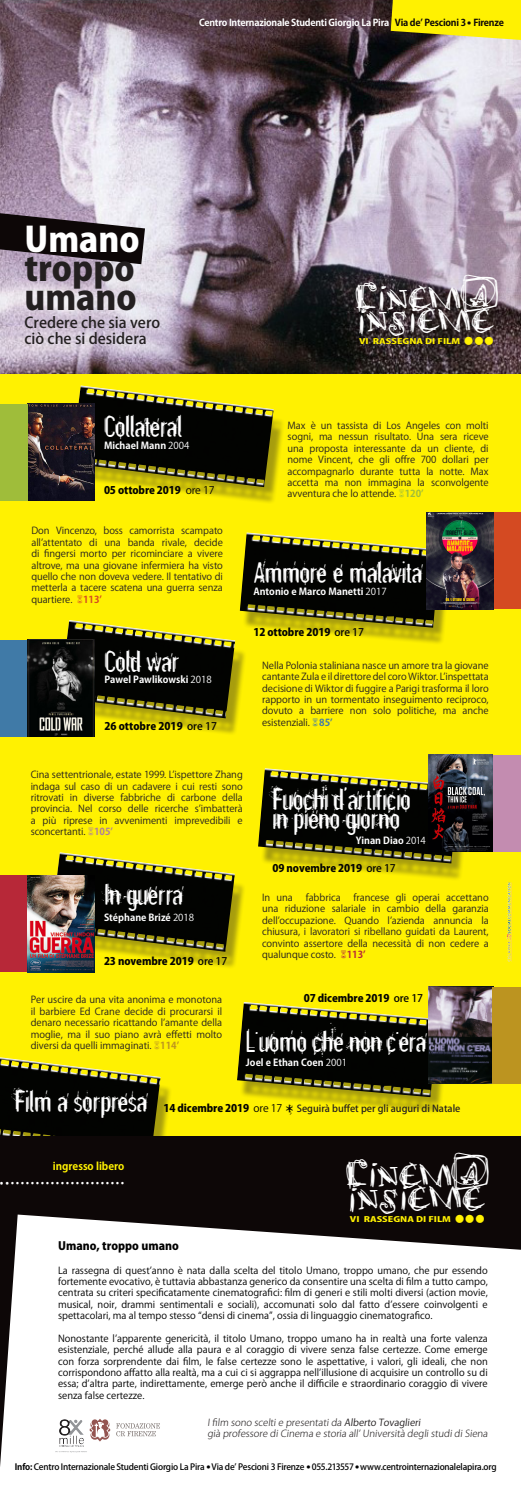
<style>
.page{position:relative;width:521px;height:1489px;background:#fff}
.page>*{position:absolute;margin:0;border:0;box-sizing:border-box;transform-origin:0 0}
.t1{font:49.88px "Vtksscretch";letter-spacing:-.02em;color:#fff}
.t2{font:800 34.12px/28.9px "Koz Go Pro";color:#231f20}
.t3{font:32.38px "Astonished";color:#fff}
.t4{font:26.25px "Astonished";color:#040403}
.t5{font:500 14.88px/15.8px "Koz Go Pro";color:#231f20}
.t6{font:700 14.88px "Koz Go Pr 6 N";color:#fff}
.t7{font:14px "Wingdings";color:#fff101}
.t8{font:700 13.12px "Koz Go Pr 6 N";color:#fff}
.t9{font:800 11.38px "Koz Go Pr 6 N";color:#000}
.t10{font:800 10.5px "Koz Go Pr 6 N";letter-spacing:-.01em;color:#040403}
.t11{font:800 10.5px "Koz Go Pro";letter-spacing:-.01em;color:#040403}
.t12{font:700 10.5px "Koz Go Pro";color:#fff101}
.t13{font:9.62px/11.4px "Koz Go Pro";letter-spacing:-.005em;color:#231f20;text-align:justify}
.t14{font:9.62px/11.4px "Koz Go Pr 6 N";color:#000;text-align:justify}
.t15{font:9.62px/11.4px "Koz Go Pr 6 N";letter-spacing:-.005em;color:#231f20;text-align:justify}
.t16{font:700 9.62px "Koz Go Pro";color:#fff}
.t17{font:300 9.62px "Koz Go Pro";color:#231f20}
.t18{font:500 9.62px "Koz Go Pro";color:#231f20}
.t19{font:700 9.45px "Koz Go Pro";letter-spacing:-.025em;color:#fff}
.t20{font:500 8.66px "Koz Go Pro";letter-spacing:-.025em;color:#000}
.t21{font:800 7.61px "Koz Go Pr 6 N";color:#fff101;scale:1.32 1}
.s1{color:#0d0707}
.s2{color:#fff}
.s3{font-weight:400}
.s4{font-weight:700;color:#d44a22}
.s5{font-weight:500}
.s6{font-family:"Koz Go Pro";font-weight:700;color:#9fbd3a}
.s7{font-weight:700;color:#407aa7}
.s8{font-weight:700;color:#ae7d9e}
.s9{font-weight:700;color:#b72838}
.s10{font-weight:700;color:#bc9420}
.s11{font-weight:700}
</style>
<div class="page">
<div style="left:0;top:328px;width:521px;height:809px;background:#fff101"></div>
<div style="left:492px;top:755px;width:29px;height:96px;background:#c38cb0"></div>
<div style="left:0;top:875px;width:28px;height:97px;background:#b72838"></div>
<div style="left:74px;top:394px;width:211px;height:110px;background:#231f20;opacity:.4"></div>
<img style="left:71px;top:385px;width:203px;height:102px">
<div style="left:242px;top:541px;width:209px;height:104px;background:#231f20;opacity:.4"></div>
<img style="left:240px;top:532px;width:200px;height:95px">
<div style="left:493px;top:512px;width:28px;height:97px;background:#d44a22"></div>
<img style="left:28px;top:404px;width:67px;height:96px">
<div style="left:0;top:404px;width:28px;height:96px;background:#9fbd3a"></div>
<img style="left:426px;top:512px;width:67px;height:97px">
<div style="left:62px;top:628px;width:185px;height:108px;background:#231f20;opacity:.4"></div>
<img style="left:60px;top:620px;width:175px;height:98px">
<div style="left:0;top:640px;width:27px;height:96px;background:#407aa7"></div>
<img style="left:28px;top:640px;width:67px;height:96px">
<div style="left:260px;top:776px;width:209px;height:105px;background:#231f20;opacity:.4"></div>
<img style="left:258px;top:768px;width:200px;height:95px">
<img style="left:428px;top:755px;width:65px;height:96px">
<div style="left:53px;top:861px;width:193px;height:108px;background:#231f20;opacity:.4"></div>
<img style="left:53px;top:852px;width:182px;height:99px">
<div style="left:240px;top:1010px;width:209px;height:104px;background:#231f20;opacity:.4"></div>
<img style="left:237px;top:1001px;width:200px;height:96px">
<img style="left:28px;top:875px;width:67px;height:97px">
<img style="left:429px;top:986px;width:64px;height:97px">
<div style="left:0;top:1062px;width:172px;height:110px;background:#231f20;opacity:.4"></div>
<img style="left:0;top:1057px;width:161px;height:79px">
<img style="left:506px;top:882px;width:5px;height:79px">
<div style="left:493px;top:986px;width:28px;height:97px;background:#bc9420"></div>
<div style="left:0;top:1136px;width:521px;height:352px;background:#0d0707"></div>
<svg style="left:0;top:1214px;width:521px;height:274px;fill:#fff"></svg>
<svg style="left:116px;top:1422px;width:44px;height:14px"></svg>
<svg style="left:89px;top:1418px;width:21px;height:23px"></svg>
<img style="left:59px;top:1419px;width:5px;height:14px">
<img style="left:0;top:0;width:521px;height:374px">
<svg style="left:0;top:213px;width:145px;height:51px"></svg>
<svg style="left:391px;top:0;width:130px;height:40px"></svg>
<p class="t19" style="left:199px;top:16px;width:306px">Centro Internazionale Studenti Giorgio La Pira <span class="s1">Via de’ Pescioni 3</span> <span class="s1">● Firenze</span></p>
<p class="t2" style="left:24px;top:227px;width:117px"><span class="s2">Umano </span>troppo umano</p>
<p class="t5" style="left:24px;top:316px;width:137px">Credere che sia vero ciò che si desidera</p>
<p class="t1" style="left:361px;top:257px;width:147px">CINEMA</p>
<p class="t1" style="left:361px;top:280px;width:142px">INSIEME</p>
<p class="t21" style="left:359px;top:337px;width:78px">VI RASSEGNA DI FILM</p>
<p class="t7" style="left:463px;top:333px;width:32px">●●●</p>
<p class="t3" style="left:104px;top:408px;width:79px">Collateral</p>
<p class="t16" style="left:104px;top:439px;width:87px">Michael Mann <span class="s3">2004</span></p>
<p class="t10" style="left:104px;top:484px;width:112px">05 ottobre 2019 <span class="s3">ore 17</span></p>
<p class="t13" style="left:31px;top:525px;width:193px">Don Vincenzo, boss camorrista scampato all’attentato di una banda rivale, decide di fingersi morto per ricominciare a vivere altrove, ma una giovane infermiera ha visto quello che non doveva vedere. Il tentativo di metterla a tacere scatena una guerra senza quartiere. <span class="s4">113’</span></p>
<p class="t3" style="left:104px;top:642px;width:77px">Cold war</p>
<p class="t16" style="left:104px;top:673px;width:109px">Pawel Pawlikowski <span class="s3">2018</span></p>
<p class="t10" style="left:104px;top:720px;width:114px">26 ottobre 2019 <span class="s5">ore 17</span></p>
<p class="t15" style="left:288px;top:420px;width:203px">Max è un tassista di Los Angeles con molti sogni, ma nessun risultato. Una sera riceve una proposta interessante da un cliente, di nome Vincent, che gli offre 700 dollari per accompagnarlo durante tutta la notte. Max accetta ma non immagina la sconvolgente avventura che lo attende. <span class="s6">120’</span></p>
<p class="t3" style="left:253px;top:553px;width:170px">Ammore e malavita</p>
<p class="t16" style="left:253px;top:585px;width:135px">Antonio e Marco Manetti <span class="s3">2017</span></p>
<p class="t10" style="left:253px;top:626px;width:112px">12 ottobre 2019 <span class="s5">ore 17</span></p>
<p class="t13" style="left:262px;top:659px;width:228px">Nella Polonia staliniana nasce un amore tra la giovane cantante Zula e il direttore del coro Wiktor. L’inspettata decisione di Wiktor di fuggire a Parigi trasforma il loro rapporto in un tormentato inseguimento reciproco, dovuto a barriere non solo politiche, ma anche esistenziali. <span class="s7">85’</span></p>
<p class="t13" style="left:31px;top:769px;width:214px">Cina settentrionale, estate 1999. L’ispettore Zhang indaga sul caso di un cadavere i cui resti sono ritrovati in diverse fabbriche di carbone della provincia. Nel corso delle ricerche s’imbatterà a più riprese in avvenimenti imprevedibili e sconcertanti. <span class="s8">105’</span></p>
<p class="t3" style="left:272px;top:781px;width:140px">Fuochi d’artificio</p>
<p class="t3" style="left:272px;top:799px;width:129px">in pieno giorno</p>
<p class="t16" style="left:356px;top:834px;width:72px">Yinan Diao <span class="s3">2014</span></p>
<p class="t10" style="left:272px;top:861px;width:125px">09 novembre 2019 <span class="s5">ore 17</span></p>
<p class="t3" style="left:104px;top:875px;width:80px">In guerra</p>
<p class="t16" style="left:104px;top:911px;width:92px">Stéphane Brizé <span class="s3">2018</span></p>
<p class="t10" style="left:104px;top:955px;width:125px">23 novembre 2019 <span class="s5">ore 17</span></p>
<p class="t13" style="left:262px;top:892px;width:228px;text-indent:91px">francese gli operai accettano una riduzione salariale in cambio della garanzia dell’occupazione. Quando l’azienda annuncia la chiusura, i lavoratori si ribellano guidati da Laurent, convinto assertore della necessità di non cedere a qualunque costo. <span class="s9">113’</span></p>
<p class="t10" style="left:304px;top:991px;width:121px">07 dicembre 2019 <span class="s5">ore 17</span></p>
<p class="t3" style="left:246px;top:1022px;width:181px">Luomo che non cera</p>
<p class="t13" style="left:262px;top:892px;width:32px">In una</p>
<p class="t13" style="left:306px;top:892px;width:36px">fabbrica</p>
<p class="t13" style="left:31px;top:994px;width:193px">Per uscire da una vita anonima e monotona il barbiere Ed Crane decide di procurarsi il denaro necessario ricattando l’amante della moglie, ma il suo piano avrà effetti molto diversi da quelli immaginati. <span class="s10">114’</span></p>
<p class="t3" style="left:15px;top:1082px;width:134px">Film a sorpresa</p>
<p class="t3" style="left:255px;top:1004px;width:5px">.</p>
<p class="t3" style="left:395px;top:1004px;width:5px">.</p>
<p class="t16" style="left:246px;top:1055px;width:103px">Joel e Ethan Coen <span class="s3">2001</span></p>
<p class="t11" style="left:163px;top:1101px;width:120px">14 dicembre 2019 <span class="s3">ore 17</span></p>
<p class="t4" style="left:285px;top:1100px;width:10px">*</p>
<p class="t18" style="left:297px;top:1102px;width:165px">Seguirà buffet per gli auguri di Natale</p>
<p class="t12" style="left:53px;top:1159px;width:73px">ingresso libero</p>
<p class="t6" style="left:9px;top:1195px;width:11px;rotate:-180deg">..</p>
<p class="t8" style="left:124px;top:1193px;width:115px;rotate:-180deg">.......................</p>
<p class="t1" style="left:352px;top:1134px;width:147px">CINEMA</p>
<p class="t1" style="left:352px;top:1157px;width:142px">INSIEME</p>
<p class="t21" style="left:350px;top:1214px;width:78px">VI RASSEGNA DI FILM</p>
<p class="t7" style="left:454px;top:1210px;width:32px">●●●</p>
<p class="t9" style="left:58px;top:1238px;width:122px">Umano, troppo umano</p>
<p class="t14" style="left:58px;top:1264px;width:431px">La rassegna di quest’anno è nata dalla scelta del titolo Umano, troppo umano, che pur essendo fortemente evocativo, è tuttavia abbastanza generico da consentire una scelta di film a tutto campo, centrata su criteri specificatamente cinematografici: film di generi e stili molti diversi (action movie, musical, noir, drammi sentimentali e sociali), accomunati solo dal fatto d’essere coinvolgenti e spettacolari, ma al tempo stesso “densi di cinema”, ossia di linguaggio cinematografico.</p>
<p class="t14" style="left:58px;top:1332px;width:431px">Nonostante l’apparente genericità, il titolo Umano, troppo umano ha in realtà una forte valenza esistenziale, perché allude alla paura e al coraggio di vivere senza false certezze. Come emerge con forza sorprendente dai film, le false certezze sono le aspettative, i valori, gli ideali, che non corrispondono affatto alla realtà, ma a cui ci si aggrappa nell’illusione di acquisire un controllo su di essa; d’altra parte, indirettamente, emerge però anche il difficile e straordinario coraggio di vivere senza false certezze.</p>
<p class="t17" style="left:207px;top:1415px;width:216px">I film sono scelti e presentati da <span class="s3">Alberto Tovaglieri</span></p>
<p class="t17" style="left:207px;top:1427px;width:283px">già professore di Cinema e storia all’ Università degli studi di Siena</p>
<p class="t20" style="left:15px;top:1461px;width:483px"><span class="s11">Info:</span> Centro Internazionale Studenti Giorgio La Pira ● Via de’ Pescioni 3 Firenze ● 055.213557 ● www.centrointernazionalelapira.org</p>
</div>
